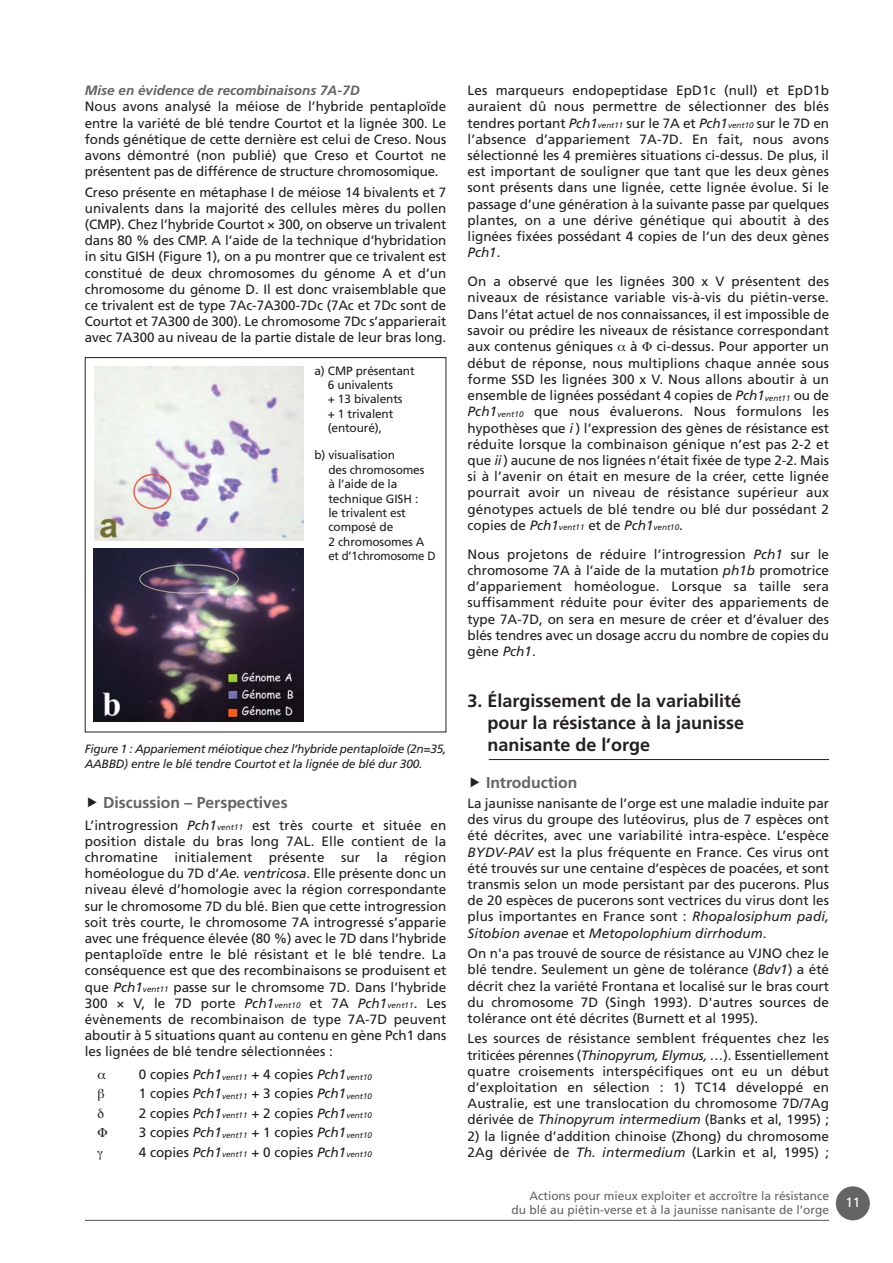
<style>
.page{position:relative;width:893px;height:1263px;background:#fff}
.page>*{position:absolute;margin:0;border:0;box-sizing:border-box;transform-origin:0 0}
.t1{font:700 18px/21.6px "Frutiger";color:#231f20}
.t2{font:700 15.75px "Frutiger";color:#636466}
.t3{font:13.5px/16.2px "Frutiger";color:#231f20;text-align:justify}
.t4{font:italic 700 13.5px "Frutiger";color:#636466}
.t5{font:13.5px "Frutiger";color:#fff}
.t6{font:12px/14.4px "Frutiger";letter-spacing:-.01em;color:#231f20}
.t7{font:italic 12px/14.4px "Frutiger";letter-spacing:-.025em;color:#231f20}
.t8{font:12px/14.4px "Frutiger";color:#636466;text-align:right}
.s1{font-style:italic}
.s2{font-style:italic;font-size:8.1px}
</style>
<div class="page">
<div style="left:836px;top:1186px;width:34px;height:34px;background:#636466;border-radius:50%"></div>
<hr style="left:85px;top:1220px;width:744px;height:1px;background:#636466">
<hr style="left:489px;top:759px;width:340px;height:1px;background:#231f20">
<img style="left:94px;top:366px;width:210px;height:174px">
<img style="left:94px;top:548px;width:209px;height:174px">
<p class="t4" style="left:85px;top:85px;width:276px">Mise en évidence de recombinaisons 7A-7D</p>
<p class="t3" style="left:85px;top:100px;width:363px">Nous avons analysé la méiose de l’hybride pentaploïde entre la variété de blé tendre Courtot et la lignée 300. Le fonds génétique de cette dernière est celui de Creso. Nous avons démontré (non publié) que Creso et Courtot ne présentent pas de différence de structure chromosomique.</p>
<p class="t3" style="left:85px;top:185px;width:363px">Creso présente en métaphase I de méiose 14 bivalents et 7 univalents dans la majorité des cellules mères du pollen (CMP). Chez l’hybride Courtot × 300, on observe un trivalent dans 80 % des CMP. A l’aide de la technique d’hybridation in situ GISH (Figure 1), on a pu montrer que ce trivalent est constitué de deux chromosomes du génome A et d’un chromosome du génome D. Il est donc vraisemblable que ce trivalent est de type 7Ac-7A300-7Dc (7Ac et 7Dc sont de Courtot et 7A300 de 300). Le chromosome 7Dc s’apparierait avec 7A300 au niveau de la partie distale de leur bras long.</p>
<p class="t6" style="left:328px;top:364px;width:88px;text-indent:-13px">a) CMP présentant<br>6 univalents<br>+ 13 bivalents<br>+ 1 trivalent (entouré),</p>
<p class="t6" style="left:328px;top:449px;width:109px;text-indent:-14px">b) visualisation<br>des chromosomes<br>à l’aide de la technique GISH :<br>le trivalent est composé de<br>2 chromosomes A et d’1chromosome D</p>
<p class="t7" style="left:85px;top:743px;width:363px">Figure 1 : Appariement méiotique chez l’hybride pentaploïde (2n=35,<br>AABBD) entre le blé tendre Courtot et la lignée de blé dur 300.</p>
<p class="t2" style="left:103px;top:797px;width:186px">Discussion – Perspectives</p>
<p class="t3" style="left:85px;top:818px;width:363px">L’introgression <span class="s1">Pch1</span><span class="s2">vent11</span> est très courte et située en position distale du bras long 7AL. Elle contient de la chromatine initialement présente sur la région homéologue du 7D d’<span class="s1">Ae. ventricosa</span>. Elle présente donc un niveau élevé d’homologie avec la région correspondante sur le chromosome 7D du blé. Bien que cette introgression soit très courte, le chromosome 7A introgressé s’apparie avec une fréquence élevée (80 %) avec le 7D dans l’hybride pentaploïde entre le blé résistant et le blé tendre. La conséquence est que des recombinaisons se produisent et que <span class="s1">Pch1</span><span class="s2">vent11</span> passe sur le chromsome 7D. Dans l’hybride 300 × V, le 7D porte <span class="s1">Pch1</span><span class="s2">vent10</span> et 7A <span class="s1">Pch1</span><span class="s2">vent11</span>. Les évènements de recombinaison de type 7A-7D peuvent aboutir à 5 situations quant au contenu en gène Pch1 dans les lignées de blé tendre sélectionnées :</p>
<p class="t3" style="left:139px;top:1066px;width:235px;line-height:19.4px">0 copies <span class="s1">Pch1</span><span class="s2">vent11</span> + 4 copies <span class="s1">Pch1</span><span class="s2">vent10<br></span>1 copies <span class="s1">Pch1</span><span class="s2">vent11</span> + 3 copies <span class="s1">Pch1</span><span class="s2">vent10<br></span>2 copies <span class="s1">Pch1</span><span class="s2">vent11</span> + 2 copies <span class="s1">Pch1</span><span class="s2">vent10<br></span>3 copies <span class="s1">Pch1</span><span class="s2">vent11</span> + 1 copies <span class="s1">Pch1</span><span class="s2">vent10<br></span>4 copies <span class="s1">Pch1</span><span class="s2">vent11</span> + 0 copies <span class="s1">Pch1</span><span class="s2">vent10</span></p>
<p class="t3" style="left:468px;top:84px;width:363px">Les marqueurs endopeptidase EpD1c (null) et EpD1b auraient dû nous permettre de sélectionner des blés tendres portant <span class="s1">Pch1</span><span class="s2">vent11</span> sur le 7A et <span class="s1">Pch1</span><span class="s2">vent10</span> sur le 7D en l’absence d’appariement 7A-7D. En fait, nous avons sélectionné les 4 premières situations ci-dessus. De plus, il est important de souligner que tant que les deux gènes sont présents dans une lignée, cette lignée évolue. Si le passage d’une génération à la suivante passe par quelques plantes, on a une dérive génétique qui aboutit à des lignées fixées possédant 4 copies de l’un des deux gènes <span class="s1">Pch1</span>.</p>
<p class="t3" style="left:468px;top:274px;width:363px">On a observé que les lignées 300 x V présentent des niveaux de résistance variable vis-à-vis du piétin-verse.<br>Dans l’état actuel de nos connaissances, il est impossible de savoir ou prédire les niveaux de résistance correspondant aux contenus géniques</p>
<p class="t3" style="left:468px;top:339px;width:363px;text-indent:189px">ci-dessus. Pour apporter un début de réponse, nous multiplions chaque année sous forme SSD les lignées 300 x V. Nous allons aboutir à un ensemble de lignées possédant 4 copies de <span class="s1">Pch1</span><span class="s2">vent11</span> ou de <span class="s1">Pch1</span><span class="s2">vent10</span> que nous évaluerons. Nous formulons les hypothèses que <span class="s1">i</span> ) l’expression des gènes de résistance est réduite lorsque la combinaison génique n’est pas 2-2 et que <span class="s1">ii</span>) aucune de nos lignées n’était fixée de type 2-2. Mais si à l’avenir on était en mesure de la créer, cette lignée pourrait avoir un niveau de résistance supérieur aux génotypes actuels de blé tendre ou blé dur possédant 2 copies de <span class="s1">Pch1</span><span class="s2">vent11</span> et de <span class="s1">Pch1</span><span class="s2">vent10</span>.</p>
<p class="t3" style="left:468px;top:547px;width:363px">Nous projetons de réduire l’introgression <span class="s1">Pch1</span> sur le chromosome 7A à l’aide de la mutation <span class="s1">ph1b</span> promotrice d’appariement homéologue. Lorsque sa taille sera suffisamment réduite pour éviter des appariements de type 7A-7D, on sera en mesure de créer et d’évaluer des blés tendres avec un dosage accru du nombre de copies du gène <span class="s1">Pch1</span>.</p>
<h1 class="t1" style="left:487px;top:692px;width:258px;text-indent:-20px">3. Élargissement de la variabilité pour la résistance à la jaunisse nanisante de l’orge</h1>
<p class="t2" style="left:486px;top:776px;width:93px">Introduction</p>
<p class="t3" style="left:468px;top:796px;width:363px">La jaunisse nanisante de l’orge est une maladie induite par des virus du groupe des lutéovirus, plus de 7 espèces ont été décrites, avec une variabilité intra-espèce. L’espèce <span class="s1">BYDV-PAV</span> est la plus fréquente en France. Ces virus ont été trouvés sur une centaine d’espèces de poacées, et sont transmis selon un mode persistant par des pucerons. Plus de 20 espèces de pucerons sont vectrices du virus dont les plus importantes en France sont : <span class="s1">Rhopalosiphum padi, Sitobion avenae</span> et <span class="s1">Metopolophium dirrhodum</span>.</p>
<p class="t3" style="left:468px;top:946px;width:363px">On n'a pas trouvé de source de résistance au VJNO chez le blé tendre. Seulement un gène de tolérance (<span class="s1">Bdv1</span>) a été décrit chez la variété Frontana et localisé sur le bras court du chromosome 7D (Singh 1993). D'autres sources de tolérance ont été décrites (Burnett et al 1995).</p>
<p class="t3" style="left:468px;top:1032px;width:363px">Les sources de résistance semblent fréquentes chez les triticées pérennes (<span class="s1">Thinopyrum, Elymus, …</span>). Essentiellement quatre croisements interspécifiques ont eu un début d’exploitation en sélection : 1) TC14 développé en Australie, est une translocation du chromosome 7D/7Ag dérivée de <span class="s1">Thinopyrum intermedium</span> (Banks et al, 1995) ;</p>
<p class="t3" style="left:468px;top:1129px;width:363px">2) la lignée d’addition chinoise (Zhong) du chromosome<br>2Ag dérivée de <span class="s1">Th. intermedium</span> (Larkin et al, 1995) ;</p>
<p class="t3" style="left:630px;top:339px;width:9px">à</p>
<p class="t8" style="left:511px;top:1189px;width:319px">Actions pour mieux exploiter et accroître la résistance<br>du blé au piétin-verse et à la jaunisse nanisante de l’orge</p>
<p class="t5" style="left:845px;top:1197px;width:16px">11</p>
</div>
